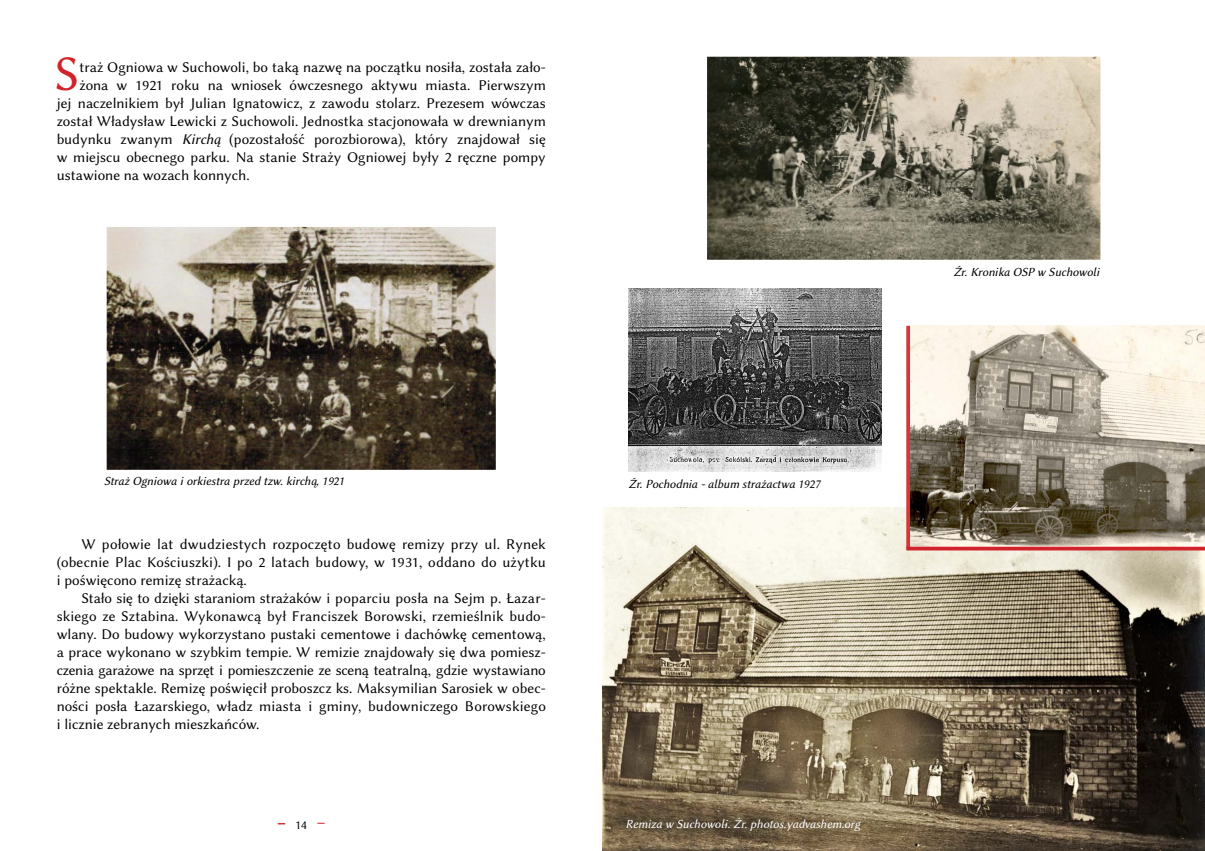
<style>
.page{position:relative;width:1205px;height:851px;background:#fff}
.page>*{position:absolute;margin:0;border:0;box-sizing:border-box;transform-origin:0 0}
.t1{font:49.88px "Libertinus Sans";color:#d2232a}
.t2{font:15px/18px "Libertinus Sans";color:#000;text-align:justify}
.t3{font:italic 12.5px "Libertinus Sans";color:#000}
.t4{font:italic 12.5px "Libertinus Sans";color:#fff}
.t5{font:12.5px "Libertinus Sans";color:#000}
.s1{font-style:italic}
</style>
<div class="page">
<img style="left:107px;top:227px;width:389px;height:242px">
<img style="left:707px;top:57px;width:393px;height:203px">
<img style="left:628px;top:288px;width:253px;height:183px">
<img style="left:602px;top:507px;width:603px;height:343px">
<img style="left:910px;top:326px;width:295px;height:220px">
<svg style="left:906px;top:326px;width:4px;height:220px"></svg>
<svg style="left:906px;top:546px;width:299px;height:4px"></svg>
<h1 class="t1" style="left:54px;top:45px;width:27px">S</h1>
<p class="t2" style="left:79px;top:58px;width:468px">traż Ogniowa w Suchowoli, bo taką nazwę na początku nosiła, została zało-</p>
<p class="t2" style="left:79px;top:76px;width:468px">żona w 1921 roku na wniosek ówczesnego aktywu miasta. Pierwszym</p>
<p class="t2" style="left:57px;top:94px;width:490px">jej naczelnikiem był Julian Ignatowicz, z zawodu stolarz. Prezesem wówczas</p>
<p class="t2" style="left:57px;top:112px;width:491px">został Władysław Lewicki z Suchowoli. Jednostka stacjonowała w drewnianym</p>
<p class="t2" style="left:57px;top:130px;width:490px">budynku zwanym <span class="s1">Kirchą</span> (pozostałość porozbiorowa), który znajdował się</p>
<p class="t2" style="left:57px;top:148px;width:490px">w miejscu obecnego parku. Na stanie Straży Ogniowej były 2 ręczne pompy</p>
<p class="t2" style="left:57px;top:166px;width:194px">ustawione na wozach konnych.</p>
<p class="t3" style="left:104px;top:473px;width:242px">Straż Ogniowa i orkiestra przed tzw. kirchą, 1921</p>
<p class="t2" style="left:57px;top:535px;width:491px;text-indent:25px">W połowie lat dwudziestych rozpoczęto budowę remizy przy ul. Rynek (obecnie Plac Kościuszki). I po 2 latach budowy, w 1931, oddano do użytku i poświęcono remizę strażacką.</p>
<p class="t2" style="left:57px;top:589px;width:491px;text-indent:25px">Stało się to dzięki staraniom strażaków i poparciu posła na Sejm p. Łazar&shy;skiego ze Sztabina. Wykonawcą był Franciszek Borowski, rzemieślnik budo&shy;wlany. Do budowy wykorzystano pustaki cementowe i dachówkę cementową, a prace wykonano w szybkim tempie. W remizie znajdowały się dwa pomiesz&shy;czenia garażowe na sprzęt i pomieszczenie ze sceną teatralną, gdzie wystawiano różne spektakle. Remizę poświęcił proboszcz ks. Maksymilian Sarosiek w obec&shy;ności posła Łazarskiego, władz miasta i gminy, budowniczego Borowskiego i licznie zebranych mieszkańców.</p>
<p class="t5" style="left:295px;top:817px;width:13px">14</p>
<p class="t3" style="left:628px;top:476px;width:193px">Źr. Pochodnia - album strażactwa 1927</p>
<p class="t4" style="left:625px;top:817px;width:236px">Remiza w Suchowoli. Źr. photos.yadvashem.org</p>
<p class="t3" style="left:953px;top:264px;width:148px">Źr. Kronika OSP w Suchowoli</p>
</div>
